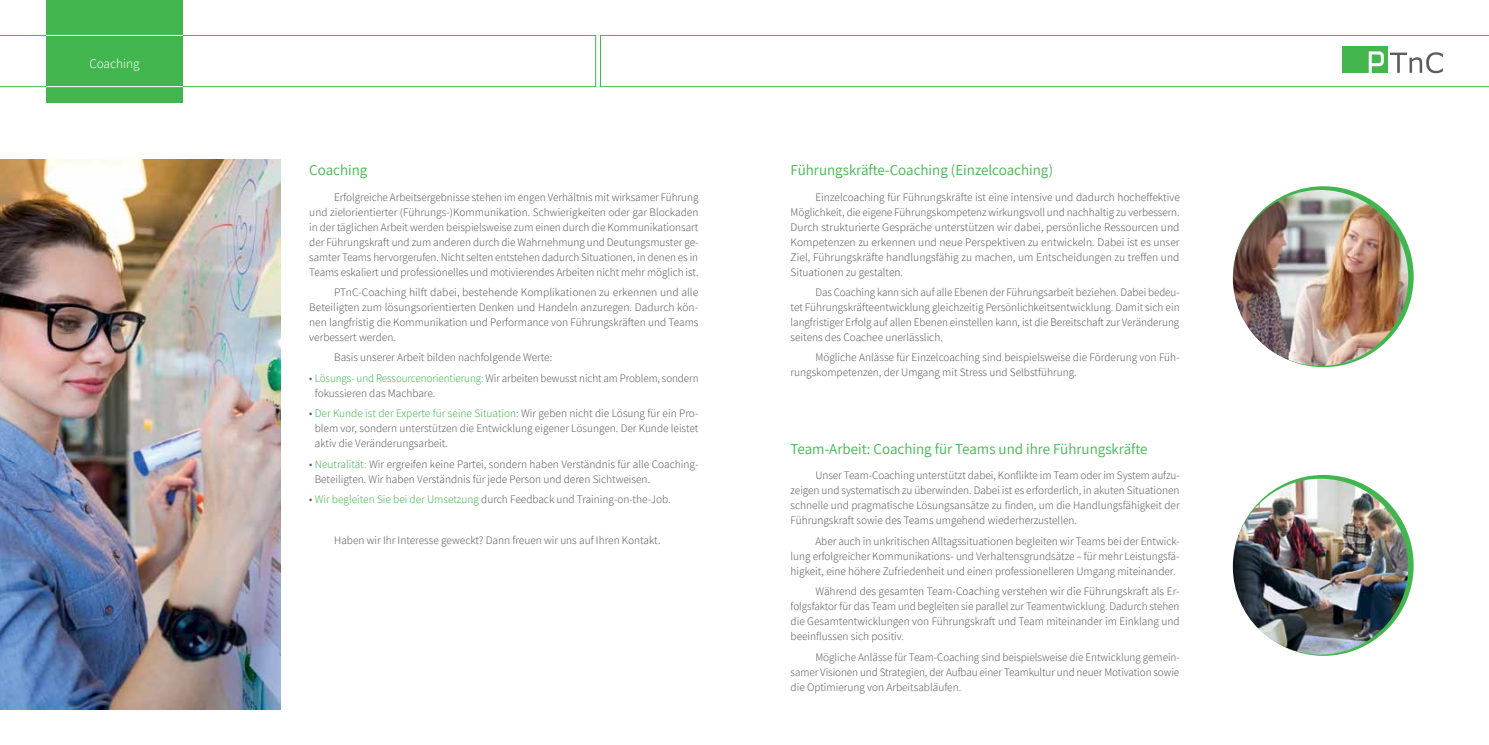
<style>
.page{position:relative;width:1489px;height:745px;background:#fff}
.page>*{position:absolute;margin:0;border:0;box-sizing:border-box;transform-origin:0 0}
.t1{font:15px "Assistant";color:#42b64e}
.t2{font:300 13.12px "Assistant";color:#fff}
.t3{font:300 11.25px/15px "Assistant";color:#5d5d60;text-align:justify}
.s1{color:#42b64e}
</style>
<div class="page">
<div style="left:46px;top:0;width:137px;height:103px;background:#42b64e"></div>
<svg style="left:0;top:35px;width:596px;height:52px"></svg>
<svg style="left:600px;top:35px;width:888px;height:52px"></svg>
<hr style="left:46px;top:35px;width:137px;height:1px;background:#fff">
<hr style="left:46px;top:86px;width:137px;height:1px;background:#fff">
<svg style="left:1389px;top:52px;width:53px;height:21px"></svg>
<div style="left:1342px;top:47px;width:46px;height:26px;background:#44b64e"></div>
<svg style="left:1368px;top:51px;width:15px;height:24px"></svg>
<svg style="left:1233px;top:474px;width:180px;height:181px;background:#58b364"></svg>
<img style="left:1232px;top:478px;width:175px;height:176px;border-radius:88px">
<img style="left:0;top:159px;width:281px;height:550px">
<svg style="left:1233px;top:186px;width:180px;height:181px;background:#5db560"></svg>
<img style="left:1232px;top:190px;width:175px;height:175px;border-radius:88px">
<p class="t2" style="left:89px;top:54px;width:52px">Coaching</p>
<h1 class="t1" style="left:309px;top:159px;width:60px">Coaching</h1>
<p class="t3" style="left:309px;top:189px;width:391px;text-indent:25px">Erfolgreiche Arbeitsergebnisse stehen im engen Verhältnis mit wirksamer Führung und zielorientierter (Führungs-)Kommunikation. Schwierigkeiten oder gar Blockaden in der täglichen Arbeit werden beispielsweise zum einen durch die Kommunikationsart der Führungskraft und zum anderen durch die Wahrnehmung und Deutungsmuster ge&shy;samter Teams hervorgerufen. Nicht selten entstehen dadurch Situationen, in denen es in Teams eskaliert und professionelles und motivierendes Arbeiten nicht mehr möglich ist.</p>
<p class="t3" style="left:309px;top:284px;width:390px;text-indent:25px">PTnC-Coaching hilft dabei, bestehende Komplikationen zu erkennen und alle Beteiligten zum lösungsorientierten Denken und Handeln anzuregen. Dadurch kön&shy;nen langfristig die Kommunikation und Performance von Führungskräften und Teams verbessert werden.</p>
<p class="t3" style="left:334px;top:349px;width:220px">Basis unserer Arbeit bilden nachfolgende Werte:</p>
<p class="t3" style="left:315px;top:370px;width:385px;text-indent:-5px">• <span class="s1">Lösungs- und Ressourcenorientierung:</span> Wir arbeiten bewusst nicht am Problem, sondern fokussieren das Machbare.</p>
<p class="t3" style="left:315px;top:405px;width:385px;text-indent:-5px">• <span class="s1">Der Kunde ist der Experte für seine Situation:</span> Wir geben nicht die Lösung für ein Pro&shy;blem vor, sondern unterstützen die Entwicklung eigener Lösungen. Der Kunde leistet aktiv die Veränderungsarbeit.</p>
<p class="t3" style="left:315px;top:455px;width:385px;text-indent:-5px">• <span class="s1">Neutralität:</span> Wir ergreifen keine Partei, sondern haben Verständnis für alle Coaching-<br>Beteiligten. Wir haben Verständnis für jede Person und deren Sichtweisen.</p>
<p class="t3" style="left:309px;top:490px;width:363px">• <span class="s1">Wir begleiten Sie bei der Umsetzung</span> durch Feedback und Training-on-the-Job.</p>
<p class="t3" style="left:334px;top:531px;width:328px">Haben wir Ihr Interesse geweckt? Dann freuen wir uns auf Ihren Kontakt.</p>
<h1 class="t1" style="left:790px;top:159px;width:264px">Führungskräfte-Coaching (Einzelcoaching)</h1>
<p class="t3" style="left:790px;top:189px;width:391px;text-indent:25px">Einzelcoaching für Führungskräfte ist eine intensive und dadurch hocheffektive Möglichkeit, die eigene Führungskompetenz wirkungsvoll und nachhaltig zu verbessern.<br>Durch strukturierte Gespräche unterstützen wir dabei, persönliche Ressourcen und Kompetenzen zu erkennen und neue Perspektiven zu entwickeln. Dabei ist es unser Ziel, Führungskräfte handlungsfähig zu machen, um Entscheidungen zu treffen und Situationen zu gestalten.</p>
<p class="t3" style="left:790px;top:284px;width:390px;text-indent:25px">Das Coaching kann sich auf alle Ebenen der Führungsarbeit beziehen. Dabei bedeu&shy;tet Führungskräfteentwicklung gleichzeitig Persönlichkeitsentwicklung. Damit sich ein langfristiger Erfolg auf allen Ebenen einstellen kann, ist die Bereitschaft zur Veränderung seitens des Coachee unerlässlich.</p>
<p class="t3" style="left:790px;top:349px;width:390px;text-indent:25px">Mögliche Anlässe für Einzelcoaching sind beispielsweise die Förderung von Füh&shy;rungskompetenzen, der Umgang mit Stress und Selbstführung.</p>
<h1 class="t1" style="left:790px;top:438px;width:358px">Team-Arbeit: Coaching für Teams und ihre Führungskräfte</h1>
<p class="t3" style="left:790px;top:467px;width:390px;text-indent:25px">Unser Team-Coaching unterstützt dabei, Konflikte im Team oder im System aufzu&shy;zeigen und systematisch zu überwinden. Dabei ist es erforderlich, in akuten Situationen schnelle und pragmatische Lösungsansätze zu finden, um die Handlungsfähigkeit der Führungskraft sowie des Teams umgehend wiederherzustellen.</p>
<p class="t3" style="left:790px;top:532px;width:390px;text-indent:25px">Aber auch in unkritischen Alltagssituationen begleiten wir Teams bei der Entwick&shy;lung erfolgreicher Kommunikations- und Verhaltensgrundsätze – für mehr Leistungsfä&shy;higkeit, eine höhere Zufriedenheit und einen professionelleren Umgang miteinander.</p>
<p class="t3" style="left:790px;top:583px;width:390px;text-indent:25px">Während des gesamten Team-Coaching verstehen wir die Führungskraft als Er&shy;folgsfaktor für das Team und begleiten sie parallel zur Teamentwicklung. Dadurch stehen die Gesamtentwicklungen von Führungskraft und Team miteinander im Einklang und beeinflussen sich positiv.</p>
<p class="t3" style="left:790px;top:648px;width:391px;text-indent:25px">Mögliche Anlässe für Team-Coaching sind beispielsweise die Entwicklung gemein&shy;samer Visionen und Strategien, der Aufbau einer Teamkultur und neuer Motivation sowie die Optimierung von Arbeitsabläufen.</p>
</div>
